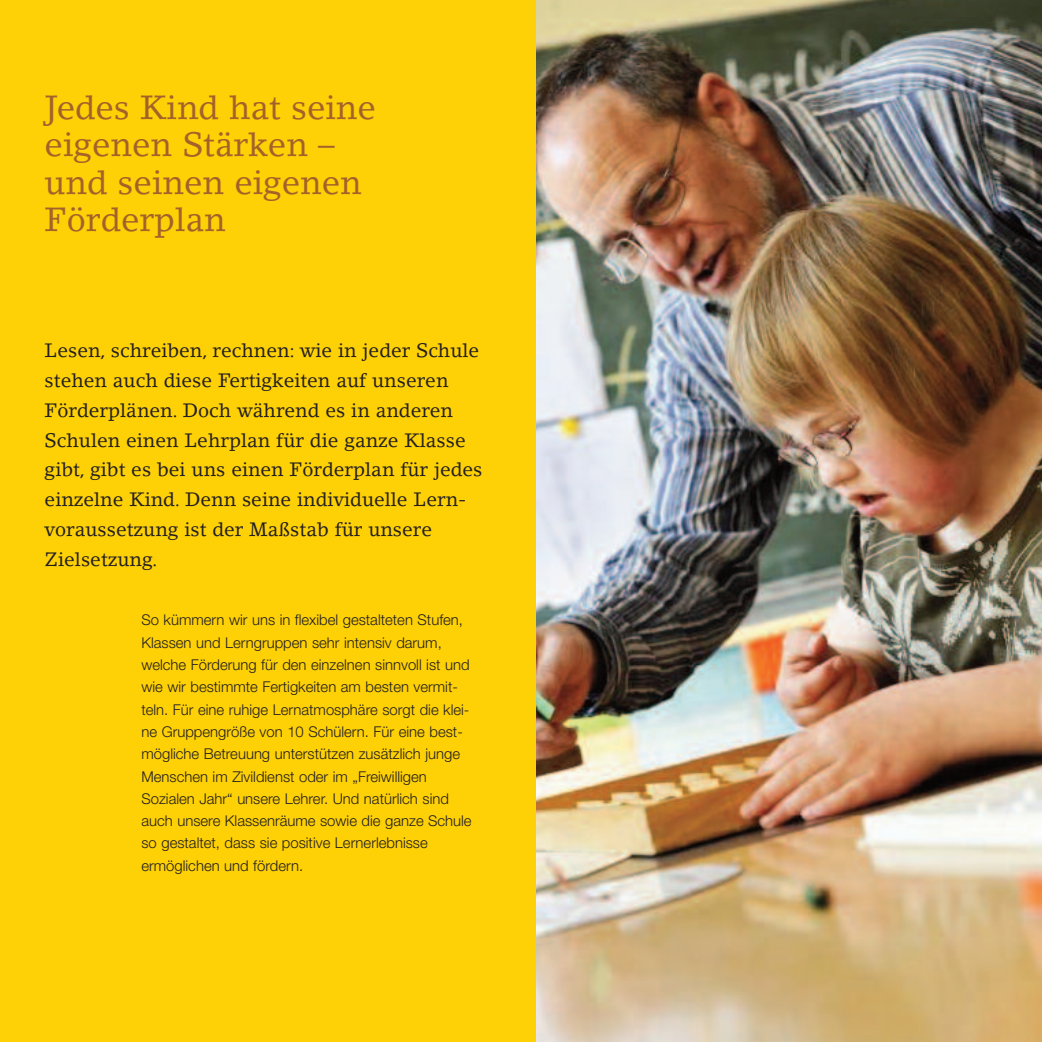
<style>
.page{position:relative;width:1042px;height:1042px;background:#fff}
.page>*{position:absolute;margin:0;border:0;box-sizing:border-box;transform-origin:0 0}
.t1{font:33.25px/37.3px "Lino Letter Roman Os F";color:#a3622a}
.t2{font:19.25px/29.8px "Lino Letter Roman Os F";color:#231f20}
.t3{font:300 14.88px/22.4px "Helvetica Neue";color:#231f20}
</style>
<div class="page">
<img style="left:536px;top:0;width:506px;height:1042px">
<div style="left:0;top:0;width:536px;height:1042px;background:#fed006"></div>
<h1 class="t1" style="left:45px;top:92px;width:333px">Jedes Kind hat seine eigenen Stärken – und seinen eigenen<br>Förderplan</h1>
<p class="t2" style="left:45px;top:337px;width:439px">Lesen, schreiben, rechnen: wie in jeder Schule stehen auch diese Fertigkeiten auf unseren Förderplänen. Doch während es in anderen Schulen einen Lehrplan für die ganze Klasse gibt, gibt es bei uns einen Förderplan für jedes einzelne Kind. Denn seine individuelle Lern&shy;voraussetzung ist der Maßstab für unsere Zielsetzung.</p>
<p class="t3" style="left:141px;top:610px;width:331px">So kümmern wir uns in flexibel gestalteten Stufen, Klassen und Lerngruppen sehr intensiv darum, welche Förderung für den einzelnen sinnvoll ist und wie wir bestimmte Fertigkeiten am besten vermit&shy;teln. Für eine ruhige Lernatmosphäre sorgt die klei&shy;ne Gruppengröße von 10 Schülern. Für eine best&shy;mögliche Betreuung unterstützen zusätzlich junge Menschen im Zivildienst oder im „Freiwilligen Sozialen Jahr“ unsere Lehrer. Und natürlich sind auch unsere Klassenräume sowie die ganze Schule so gestaltet, dass sie positive Lernerlebnisse ermöglichen und fördern.</p>
</div>
